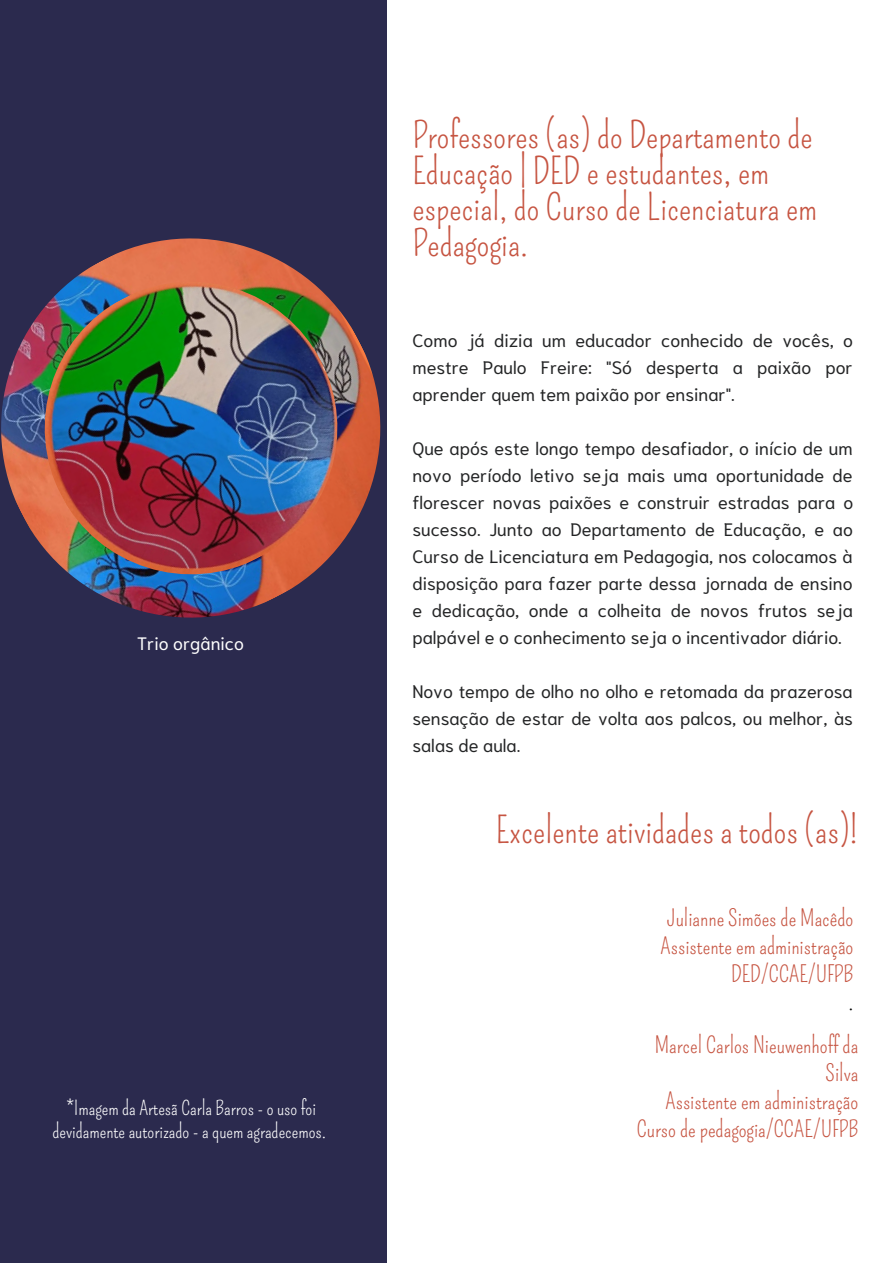
<style>
.page{position:relative;width:893px;height:1264px;background:#fff}
.page>*{position:absolute;margin:0;border:0;box-sizing:border-box;transform-origin:0 0}
.t1{font:36px/36px "Pompiere";color:#c65441}
.t2{font:22.5px/28px "Pompiere";color:#c65441;text-align:right}
.t3{font:22.5px "Pompiere";color:#000}
.t4{font:19.5px/23.5px "Pompiere";color:#fff;text-align:center}
.t5{font:18px/27px "Niramit";color:#232425;text-align:justify}
.t6{font:18px "Niramit";color:#fff}
</style>
<div class="page">
<div style="left:0;top:0;width:386px;height:1262px;background:#2b2a4e"></div>
<img style="left:1px;top:211px;width:386px;height:433px">
<img style="left:24px;top:261px;width:334px;height:334px">
<p class="t6" style="left:137px;top:630px;width:108px">Trio orgânico</p>
<p class="t4" style="left:52px;top:1096px;width:275px">*Imagem da Artesã Carla Barros - o uso foi devidamente autorizado - a quem agradecemos.</p>
<h1 class="t1" style="left:412px;top:118px;width:406px">Professores (as) do Departamento de<br>Educação | DED e estudantes, em especial, do Curso de Licenciatura em<br>Pedagogia.</h1>
<p class="t5" style="left:412px;top:326px;width:442px">Como já dizia um educador conhecido de vocês, o mestre Paulo Freire: "Só desperta a paixão por aprender quem tem paixão por ensinar".</p>
<p class="t5" style="left:412px;top:433px;width:442px">Que após este longo tempo desafiador, o início de um novo período letivo seja mais uma oportunidade de florescer novas paixões e construir estradas para o sucesso. Junto ao Departamento de Educação, e ao Curso de Licenciatura em Pedagogia, nos colocamos à disposição para fazer parte dessa jornada de ensino e dedicação, onde a colheita de novos frutos seja palpável e o conhecimento seja o incentivador diário.</p>
<p class="t5" style="left:412px;top:676px;width:442px">Novo tempo de olho no olho e retomada da prazerosa sensação de estar de volta aos palcos, ou melhor, às salas de aula.</p>
<h1 class="t1" style="left:495px;top:812px;width:364px">Excelente atividades a todos (as)!</h1>
<p class="t2" style="left:660px;top:904px;width:194px">Julianne Simões de Macêdo<br>Assistente em administração<br>DED/CCAE/UFPB</p>
<p class="t3" style="left:848px;top:988px;width:7px">.</p>
<p class="t2" style="left:636px;top:1031px;width:223px">Marcel Carlos Nieuwenhoff da<br>Silva<br>Assistente em administração<br>Curso de pedagogia/CCAE/UFPB</p>
</div>
